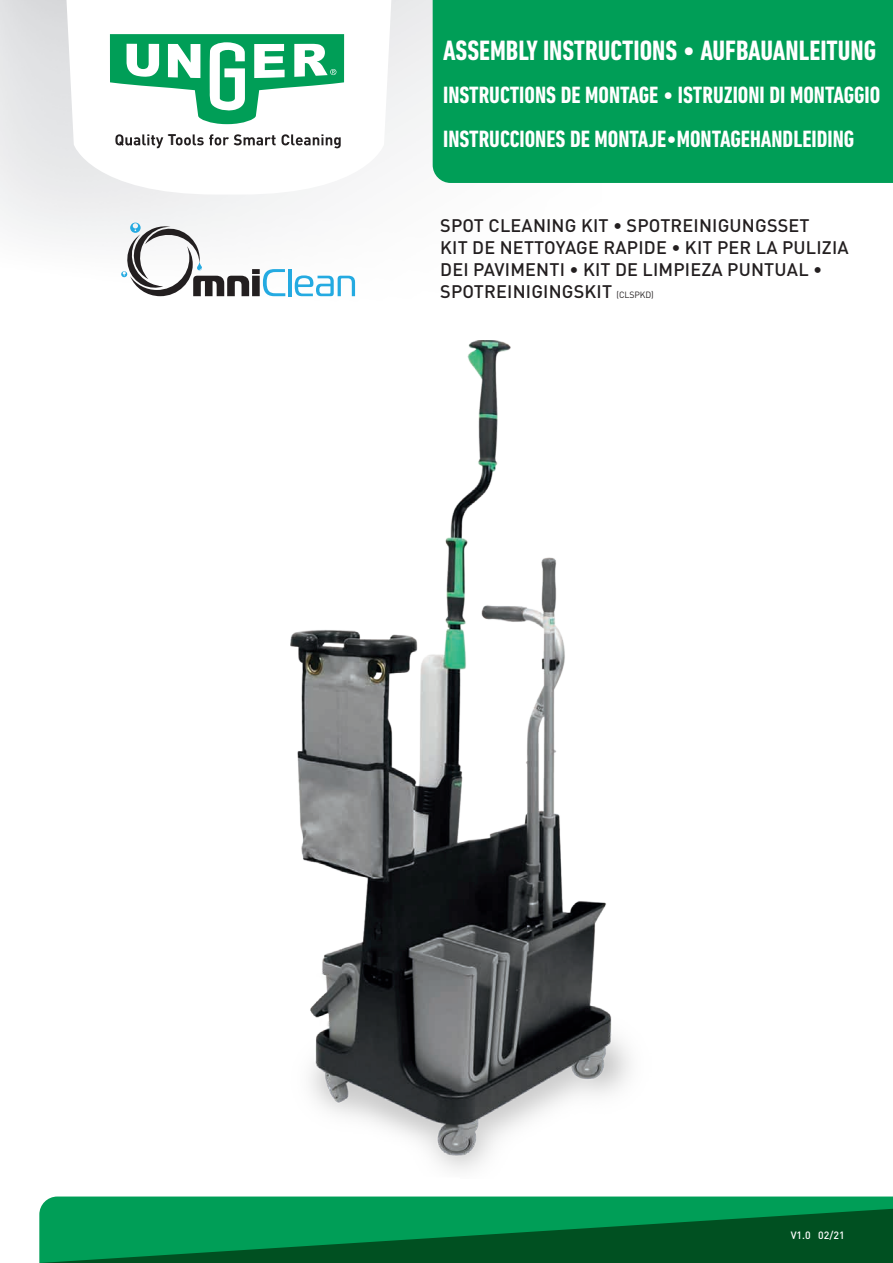
<style>
.page{position:relative;width:893px;height:1263px;background:#fff}
.page>*{position:absolute;margin:0;border:0;box-sizing:border-box;transform-origin:0 0}
.t1{font:700 condensed 28.5px "DIN Next LT Pro";color:#fff}
.t2{font:700 condensed 24px/43.5px "DIN Next LT Pro";color:#fff}
.t3{font:500 18px/22px "DIN Pro";letter-spacing:.01em;color:#231f20}
.t4{font:700 15.3px "DIN Pro";color:#231f20}
.t5{font:500 10.5px "DIN Pro";color:#fff}
.s1{font-weight:400;font-size:9px}
</style>
<div class="page">
<img style="left:0;top:0;width:433px;height:297px">
<svg style="left:65px;top:0;width:328px;height:195px"></svg>
<svg style="left:110px;top:34px;width:234px;height:90px"></svg>
<svg style="left:115px;top:134px;width:48px;height:14px"></svg>
<svg style="left:176px;top:134px;width:165px;height:14px"></svg>
<svg style="left:121px;top:223px;width:164px;height:73px"></svg>
<hr style="left:288px;top:269px;width:3px;height:27px;background:#24aae1">
<svg style="left:295px;top:275px;width:60px;height:21px"></svg>
<svg style="left:39px;top:1196px;width:854px;height:67px;background:#038043"></svg>
<div style="left:855px;top:1235px;width:18px;height:25px;background:#005021"></div>
<img style="left:291px;top:340px;width:339px;height:830px">
<div style="left:433px;top:0;width:460px;height:183px;background:#009e57"></div>
<p class="t4" style="left:168px;top:129px;width:10px">T</p>
<h1 class="t1" style="left:443px;top:34px;width:435px">ASSEMBLY INSTRUCTIONS • AUFBAUANLEITUNG</h1>
<h2 class="t2" style="left:443px;top:73px;width:439px">INSTRUCTIONS DE MONTAGE • ISTRUZIONI DI MONTAGGIO<br>INSTRUCCIONES DE MONTAJE•MONTAGEHANDLEIDING</h2>
<p class="t3" style="left:440px;top:213px;width:410px">SPOT CLEANING KIT • SPOTREINIGUNGSSET<br>KIT DE NETTOYAGE RAPIDE • KIT PER LA PULIZIA DEI PAVIMENTI • KIT DE LIMPIEZA PUNTUAL • SPOTREINIGINGSKIT <span class="s1">(CLSPKD)</span></p>
<p class="t5" style="left:791px;top:1228px;width:55px">V1.0 02/21</p>
</div>
